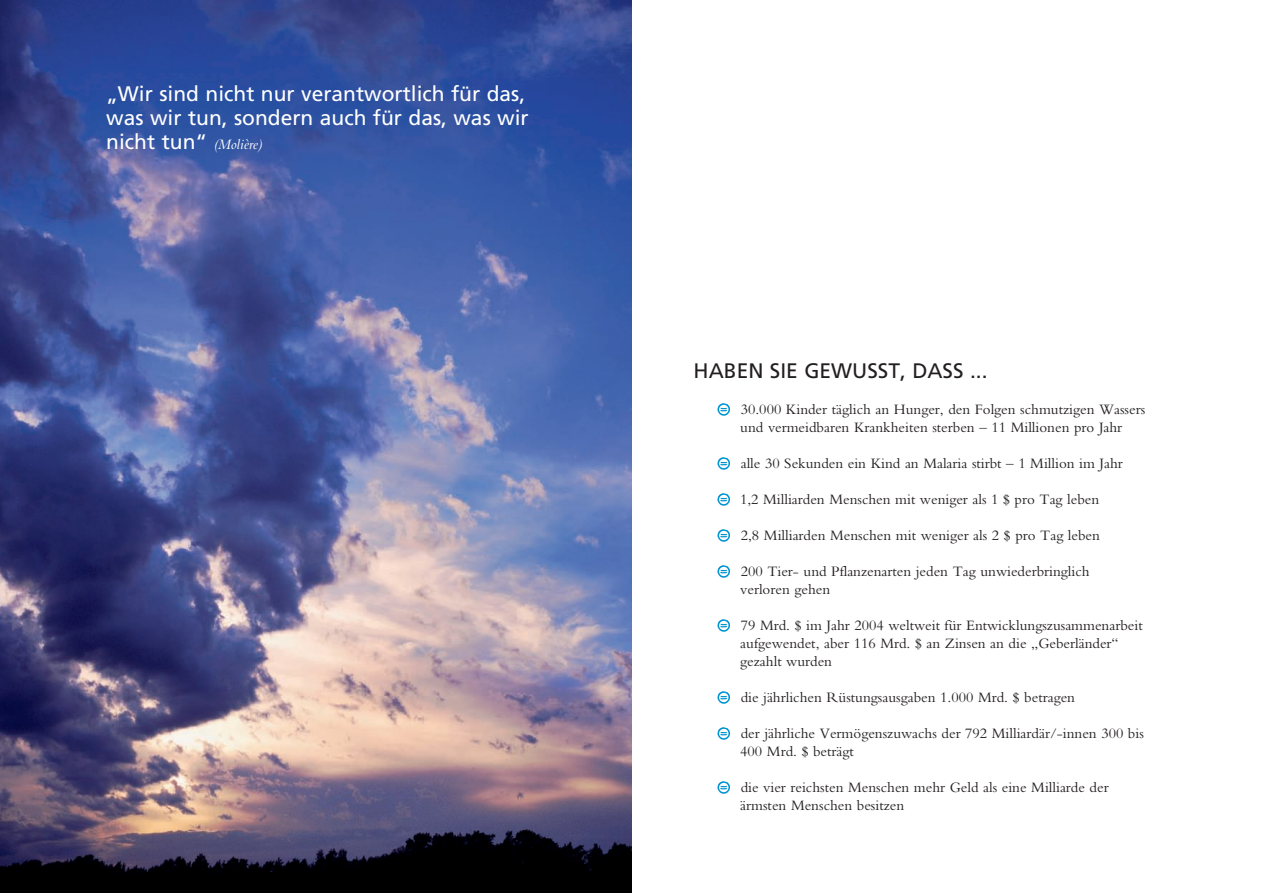
<style>
.page{position:relative;width:1263px;height:893px;background:#fff}
.page>*{position:absolute;margin:0;border:0;box-sizing:border-box;transform-origin:0 0}
.t1{font:21px/24px "Frutiger";color:#fff}
.t2{font:21px "Frutiger";color:#231f20}
.t3{font:15px/18px "Bembo";color:#231f20}
.s1{font-family:"Bembo";font-style:italic;font-size:15px}
</style>
<div class="page">
<img style="left:0;top:0;width:631px;height:893px">
<svg style="left:717px;top:403px;width:13px;height:13px"></svg>
<svg style="left:717px;top:457px;width:13px;height:13px"></svg>
<svg style="left:717px;top:493px;width:13px;height:13px"></svg>
<svg style="left:717px;top:529px;width:13px;height:13px"></svg>
<svg style="left:717px;top:565px;width:13px;height:13px"></svg>
<svg style="left:717px;top:619px;width:13px;height:13px"></svg>
<svg style="left:717px;top:691px;width:13px;height:13px"></svg>
<svg style="left:717px;top:727px;width:13px;height:13px"></svg>
<svg style="left:717px;top:781px;width:13px;height:13px"></svg>
<h1 class="t1" style="left:106px;top:84px;width:424px">„Wir sind nicht nur verantwortlich für das, was wir tun, sondern auch für das, was wir nicht tun“ <span class="s1">(Molière)</span></h1>
<h1 class="t2" style="left:693px;top:362px;width:296px">HABEN SIE GEWUSST, DASS ...</h1>
<p class="t3" style="left:740px;top:402px;width:406px">30.000 Kinder täglich an Hunger, den Folgen schmutzigen Wassers und vermeidbaren Krankheiten sterben – 11 Millionen pro Jahr</p>
<p class="t3" style="left:741px;top:456px;width:384px">alle 30 Sekunden ein Kind an Malaria stirbt – 1 Million im Jahr</p>
<p class="t3" style="left:740px;top:492px;width:361px">1,2 Milliarden Menschen mit weniger als 1 $ pro Tag leben</p>
<p class="t3" style="left:741px;top:528px;width:361px">2,8 Milliarden Menschen mit weniger als 2 $ pro Tag leben</p>
<p class="t3" style="left:740px;top:564px;width:351px">200 Tier- und Pflanzenarten jeden Tag unwiederbringlich verloren gehen</p>
<p class="t3" style="left:740px;top:618px;width:404px">79 Mrd. $ im Jahr 2004 weltweit für Entwicklungszusammenarbeit aufgewendet, aber 116 Mrd. $ an Zinsen an die „Geberländer“ gezahlt wurden</p>
<p class="t3" style="left:741px;top:690px;width:336px">die jährlichen Rüstungsausgaben 1.000 Mrd. $ betragen</p>
<p class="t3" style="left:740px;top:726px;width:405px">der jährliche Vermögenszuwachs der 792 Milliardär/-innen 300 bis<br>400 Mrd. $ beträgt</p>
<p class="t3" style="left:740px;top:780px;width:370px">die vier reichsten Menschen mehr Geld als eine Milliarde der ärmsten Menschen besitzen</p>
</div>
